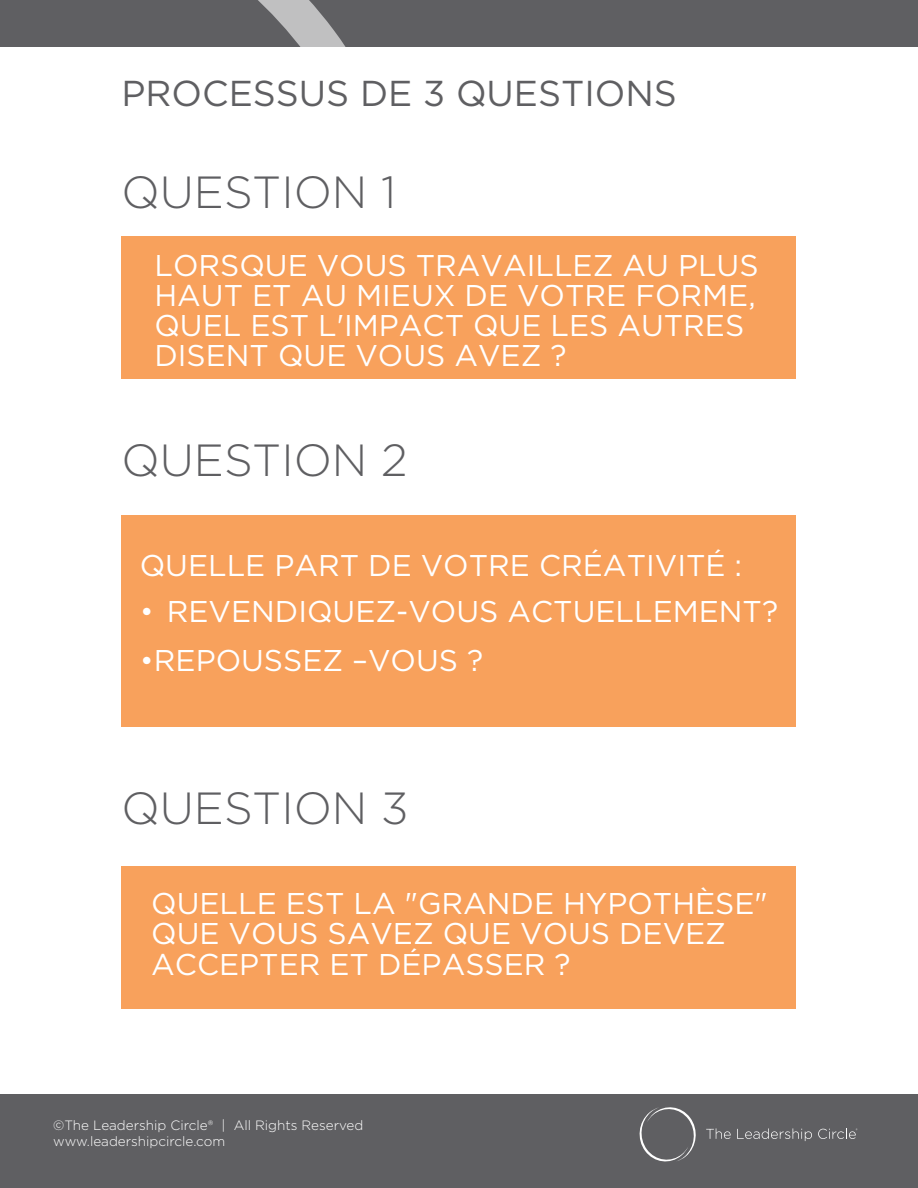
<style>
.page{position:relative;width:918px;height:1188px;background:#fff}
.page>*{position:absolute;margin:0;border:0;box-sizing:border-box;transform-origin:0 0}
.t1{font:300 45px "Gotham";color:#5f5f62}
.t2{font:36px "Gotham";color:#5f5f62}
.t3{font:30px/30px "Gotham";color:#fff}
.t4{font:300 13.5px/16.2px "Gotham";color:#fff}
.s1{font-weight:300}
</style>
<div class="page">
<div style="left:0;top:0;width:918px;height:46px;background:#5f5f62"></div>
<svg style="left:258px;top:0;width:87px;height:46px"></svg>
<div style="left:0;top:1095px;width:918px;height:93px;background:#5f5f62"></div>
<svg style="left:706px;top:1128px;width:25px;height:11px"></svg>
<svg style="left:737px;top:1128px;width:75px;height:13px"></svg>
<svg style="left:639px;top:1107px;width:57px;height:55px"></svg>
<svg style="left:818px;top:1128px;width:39px;height:11px"></svg>
<div style="left:122px;top:237px;width:674px;height:142px;background:#f8a15c"></div>
<div style="left:122px;top:515px;width:674px;height:212px;background:#f8a15c"></div>
<div style="left:122px;top:866px;width:674px;height:142px;background:#f8a15c"></div>
<p class="t2" style="left:122px;top:73px;width:557px">PROCESSUS DE 3 QUESTIONS</p>
<h1 class="t1" style="left:122px;top:163px;width:276px">QUESTION 1</h1>
<p class="t3" style="left:154px;top:250px;width:606px">LORSQUE VOUS TRAVAILLEZ AU PLUS<br>HAUT ET AU MIEUX DE VOTRE FORME,<br>QUEL EST L'IMPACT QUE LES AUTRES<br>DISENT QUE VOUS AVEZ ?</p>
<h1 class="t1" style="left:122px;top:431px;width:288px">QUESTION 2</h1>
<p class="t3" style="left:140px;top:550px;width:604px">QUELLE PART DE VOTRE CRÉATIVITÉ :</p>
<p class="t3" style="left:140px;top:597px;width:640px"><span class="s1">•</span> REVENDIQUEZ-VOUS ACTUELLEMENT?</p>
<p class="t3" style="left:140px;top:646px;width:345px"><span class="s1">•</span>REPOUSSEZ –VOUS ?</p>
<h1 class="t1" style="left:122px;top:780px;width:288px">QUESTION 3</h1>
<p class="t3" style="left:151px;top:888px;width:618px">QUELLE EST LA "GRANDE HYPOTHÈSE"<br>QUE VOUS SAVEZ QUE VOUS DEVEZ<br>ACCEPTER ET DÉPASSER ?</p>
<p class="t4" style="left:53px;top:1117px;width:312px">©The Leadership Circle® | All Rights Reserved www.leadershipcircle.com</p>
</div>
